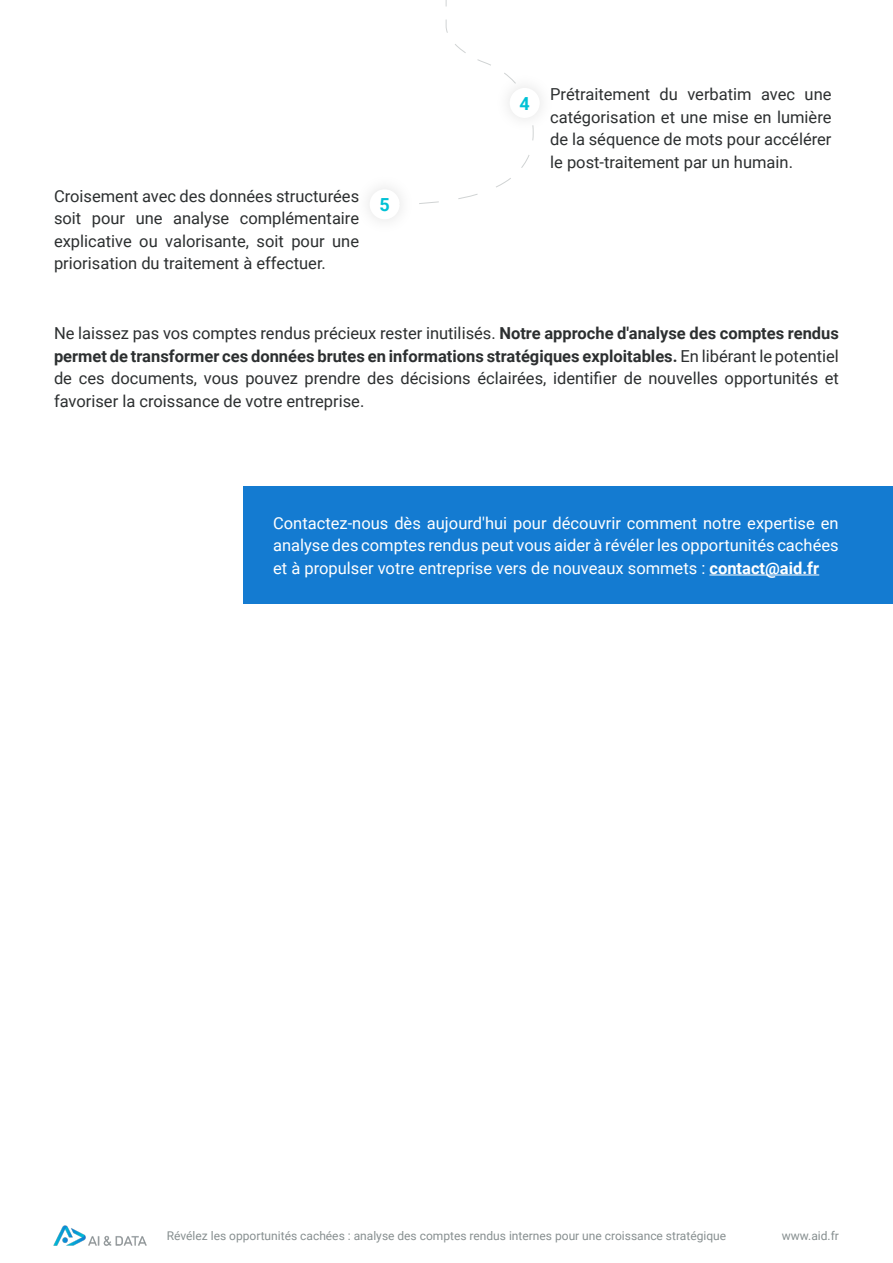
<style>
.page{position:relative;width:893px;height:1263px;background:#fff}
.page>*{position:absolute;margin:0;border:0;box-sizing:border-box;transform-origin:0 0}
.t1{font:700 18px "Roboto";color:#00c1d5}
.Paragraphe{font:16.5px/22.5px "Roboto";color:#2c2f30;text-align:justify}
.Paragraphe-2{font:16.5px/22.5px "Roboto";color:#fff;text-align:justify}
.t2{font:12px "Roboto";color:#878f90}
.s1{font-weight:700}
</style>
<div class="page">
<img style="left:53px;top:1225px;width:94px;height:21px">
<svg style="left:419px;top:0;width:115px;height:204px"></svg>
<div style="left:243px;top:486px;width:650px;height:118px;background:#147bd1"></div>
<hr style="left:709px;top:575px;width:110px;height:1px;background:#fff">
<div style="left:494px;top:72px;width:62px;height:62px;background:#fff"></div>
<p class="Paragraphe" style="left:54px;top:184px;width:307px">Croisement avec des données structurées soit pour une analyse complémentaire explicative ou valorisante, soit pour une priorisation du traitement à effectuer.</p>
<p class="t1" style="left:379px;top:192px;width:12px">5</p>
<p class="t1" style="left:520px;top:91px;width:12px">4</p>
<p class="Paragraphe" style="left:550px;top:83px;width:283px">Prétraitement du verbatim avec une catégorisation et une mise en lumière de la séquence de mots pour accélérer le post-traitement par un humain.</p>
<p class="Paragraphe" style="left:54px;top:321px;width:786px">Ne laissez pas vos comptes rendus précieux rester inutilisés. <span class="s1">Notre approche d'analyse des comptes rendus permet de transformer ces données brutes en informations stratégiques exploitables.</span> En libérant le potentiel de ces documents, vous pouvez prendre des décisions éclairées, identifier de nouvelles opportunités et favoriser la croissance de votre entreprise.</p>
<p class="Paragraphe-2" style="left:273px;top:511px;width:567px">Contactez-nous dès aujourd'hui pour découvrir comment notre expertise en analyse des comptes rendus peut vous aider à révéler les opportunités cachées et à propulser votre entreprise vers de nouveaux sommets : <span class="s1">contact@aid.fr</span></p>
<p class="t2" style="left:167px;top:1228px;width:561px">Révélez les opportunités cachées : analyse des comptes rendus internes pour une croissance stratégique</p>
<p class="t2" style="left:782px;top:1228px;width:59px">www.aid.fr</p>
</div>
